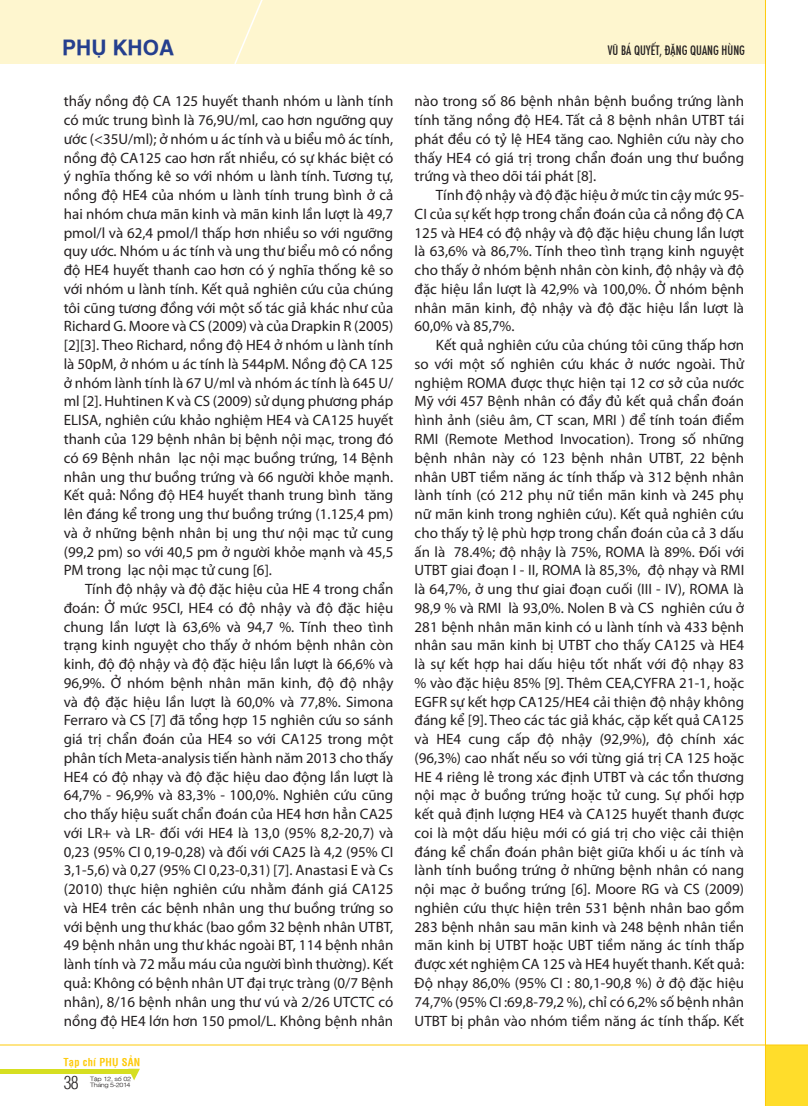
<style>
.page{position:relative;width:808px;height:1106px;background:#fff}
.page>*{position:absolute;margin:0;border:0;box-sizing:border-box;transform-origin:0 0}
.t1{font:700 21px "SFU Helvetica";color:#253f8e}
.t2{font:300 condensed 17.55px "SFU Helvetica";color:#231f20}
.t3{font:15px/18.8px "Myriad Pro";color:#231f20;text-align:justify}
.t4{font:14.25px "SFU Function Condensed";color:#231f20}
.t5{font:700 condensed 10.5px "SFU Helvetica";letter-spacing:.025em;color:#feca0a}
.t6{font:300 6px/6px "SFU Helvetica";letter-spacing:-.05em;color:#231f20;scale:1.19 1}
</style>
<div class="page">
<div style="left:0;top:0;width:765px;height:63px;background:#fef6cf"></div>
<div style="left:766px;top:1045px;width:42px;height:61px;background:#ffdd2b"></div>
<hr style="left:765px;top:0;width:1px;height:1106px;background:#feca0a">
<hr style="left:0;top:1044px;width:808px;height:1px;background:#feca0a">
<svg style="left:233px;top:0;width:35px;height:64px"></svg>
<svg style="left:128px;top:1068px;width:12px;height:12px"></svg>
<div style="left:0;top:1068px;width:134px;height:5px;background:#d6df21"></div>
<h1 class="t1" style="left:62px;top:31px;width:113px">Phụ khoa</h1>
<p class="t4" style="left:608px;top:39px;width:139px">VŨ BÁ QUYẾT, ĐẶNG QUANG HÙNG</p>
<p class="t3" style="left:64px;top:92px;width:331px">thấy nồng độ CA 125 huyết thanh nhóm u lành tính có mức trung bình là 76,9U/ml, cao hơn ngưỡng quy ước (&lt;35U/ml); ở nhóm u ác tính và u biểu mô ác tính, nồng độ CA125 cao hơn rất nhiều, có sự khác biệt có ý nghĩa thống kê so với nhóm u lành tính. Tương tự, nồng độ HE4 của nhóm u lành tính trung bình ở cả hai nhóm chưa mãn kinh và mãn kinh lần lượt là 49,7 pmol/l và 62,4 pmol/l thấp hơn nhiều so với ngưỡng quy ước. Nhóm u ác tính và ung thư biểu mô có nồng độ HE4 huyết thanh cao hơn có ý nghĩa thống kê so với nhóm u lành tính. Kết quả nghiên cứu của chúng tôi cũng tương đồng với một số tác giả khác như của Richard G. Moore và CS (2009) và của Drapkin R (2005) [2][3]. Theo Richard, nồng độ HE4 ở nhóm u lành tính là 50pM, ở nhóm u ác tính là 544pM. Nồng độ CA 125 ở nhóm lành tính là 67 U/ml và nhóm ác tính là 645 U/ ml [2]. Huhtinen K và CS (2009) sử dụng phương pháp ELISA, nghiên cứu khảo nghiệm HE4 và CA125 huyết thanh của 129 bệnh nhân bị bệnh nội mạc, trong đó có 69 Bệnh nhân lạc nội mạc buồng trứng, 14 Bệnh nhân ung thư buồng trứng và 66 người khỏe mạnh.<br>Kết quả: Nồng độ HE4 huyết thanh trung bình tăng lên đáng kể trong ung thư buồng trứng (1.125,4 pm) và ở những bệnh nhân bị ung thư nội mạc tử cung (99,2 pm) so với 40,5 pm ở người khỏe mạnh và 45,5<br>PM trong lạc nội mạc tử cung [6].</p>
<p class="t3" style="left:64px;top:579px;width:331px;text-indent:21px">Tính độ nhậy và độ đặc hiệu của HE 4 trong chẩn đoán: Ở mức 95CI, HE4 có độ nhậy và độ đặc hiệu chung lần lượt là 63,6% và 94,7 %. Tính theo tình trạng kinh nguyệt cho thấy ở nhóm bệnh nhân còn kinh, độ độ nhậy và độ đặc hiệu lần lượt là 66,6% và 96,9%. Ở nhóm bệnh nhân mãn kinh, độ độ nhậy và độ đặc hiệu lần lượt là 60,0% và 77,8%. Simona Ferraro và CS [7] đã tổng hợp 15 nghiên cứu so sánh giá trị chẩn đoán của HE4 so với CA125 trong một phân tích Meta-analysis tiến hành năm 2013 cho thấy HE4 có độ nhạy và độ đặc hiệu dao động lần lượt là 64,7% - 96,9% và 83,3% - 100,0%. Nghiên cứu cũng cho thấy hiệu suất chẩn đoán của HE4 hơn hẳn CA25 với LR+ và LR- đối với HE4 là 13,0 (95% 8,2-20,7) và 0,23 (95% CI 0,19-0,28) và đối với CA25 là 4,2 (95% CI 3,1-5,6) và 0,27 (95% CI 0,23-0,31) [7]. Anastasi E và Cs (2010) thực hiện nghiên cứu nhằm đánh giá CA125 và HE4 trên các bệnh nhân ung thư buồng trứng so với bệnh ung thư khác (bao gồm 32 bệnh nhân UTBT, 49 bệnh nhân ung thư khác ngoài BT, 114 bệnh nhân lành tính và 72 mẫu máu của người bình thường). Kết quả: Không có bệnh nhân UT đại trực tràng (0/7 Bệnh nhân), 8/16 bệnh nhân ung thư vú và 2/26 UTCTC có nồng độ HE4 lớn hơn 150 pmol/L. Không bệnh nhân</p>
<p class="t5" style="left:63px;top:1054px;width:78px">Tạp chí Phụ Sản</p>
<p class="t2" style="left:64px;top:1069px;width:16px">38</p>
<p class="t6" style="left:90px;top:1075px;width:36px">Tập 12, số 02<br>Tháng 5-2014</p>
<p class="t3" style="left:415px;top:92px;width:331px">nào trong số 86 bệnh nhân bệnh buồng trứng lành tính tăng nồng độ HE4. Tất cả 8 bệnh nhân UTBT tái phát đều có tỷ lệ HE4 tăng cao. Nghiên cứu này cho thấy HE4 có giá trị trong chẩn đoán ung thư buồng trứng và theo dõi tái phát [8].</p>
<p class="t3" style="left:415px;top:185px;width:331px;text-indent:21px">Tính độ nhậy và độ đặc hiệu ở mức tin cậy mức 95- CI của sự kết hợp trong chẩn đoán của cả nồng độ CA 125 và HE4 có độ nhậy và độ đặc hiệu chung lần lượt là 63,6% và 86,7%. Tính theo tình trạng kinh nguyệt cho thấy ở nhóm bệnh nhân còn kinh, độ nhậy và độ đặc hiệu lần lượt là 42,9% và 100,0%. Ở nhóm bệnh nhân mãn kinh, độ nhậy và độ đặc hiệu lần lượt là 60,0% và 85,7%.</p>
<p class="t3" style="left:415px;top:335px;width:331px;text-indent:21px">Kết quả nghiên cứu của chúng tôi cũng thấp hơn so với một số nghiên cứu khác ở nước ngoài. Thử nghiệm ROMA được thực hiện tại 12 cơ sở của nước Mỹ với 457 Bệnh nhân có đầy đủ kết quả chẩn đoán hình ảnh (siêu âm, CT scan, MRI ) để tính toán điểm RMI (Remote Method Invocation). Trong số những bệnh nhân này có 123 bệnh nhân UTBT, 22 bệnh nhân UBT tiềm năng ác tính thấp và 312 bệnh nhân lành tính (có 212 phụ nữ tiền mãn kinh và 245 phụ nữ mãn kinh trong nghiên cứu). Kết quả nghiên cứu cho thấy tỷ lệ phù hợp trong chẩn đoán của cả 3 dấu ấn là 78.4%; độ nhậy là 75%, ROMA là 89%. Đối với UTBT giai đoạn I - II, ROMA là 85,3%, độ nhạy và RMI là 64,7%, ở ung thư giai đoạn cuối (III - IV), ROMA là 98,9 % và RMI là 93,0%. Nolen B và CS nghiên cứu ở 281 bệnh nhân mãn kinh có u lành tính và 433 bệnh nhân sau mãn kinh bị UTBT cho thấy CA125 và HE4 là sự kết hợp hai dấu hiệu tốt nhất với độ nhạy 83 % vào đặc hiệu 85% [9]. Thêm CEA,CYFRA 21-1, hoặc EGFR sự kết hợp CA125/HE4 cải thiện độ nhậy không đáng kể [9]. Theo các tác giả khác, cặp kết quả CA125 và HE4 cung cấp độ nhậy (92,9%), độ chính xác (96,3%) cao nhất nếu so với từng giá trị CA 125 hoặc HE 4 riêng lẻ trong xác định UTBT và các tổn thương nội mạc ở buồng trứng hoặc tử cung. Sự phối hợp kết quả định lượng HE4 và CA125 huyết thanh được coi là một dấu hiệu mới có giá trị cho việc cải thiện đáng kể chẩn đoán phân biệt giữa khối u ác tính và lành tính buồng trứng ở những bệnh nhân có nang nội mạc ở buồng trứng [6]. Moore RG và CS (2009) nghiên cứu thực hiện trên 531 bệnh nhân bao gồm 283 bệnh nhân sau mãn kinh và 248 bệnh nhân tiền mãn kinh bị UTBT hoặc UBT tiềm năng ác tính thấp được xét nghiệm CA 125 và HE4 huyết thanh. Kết quả:<br>Độ nhạy 86,0% (95% CI : 80,1-90,8 %) ở độ đặc hiệu 74,7% (95% CI :69,8-79,2 %), chỉ có 6,2% số bệnh nhân UTBT bị phân vào nhóm tiềm năng ác tính thấp. Kết</p>
</div>
